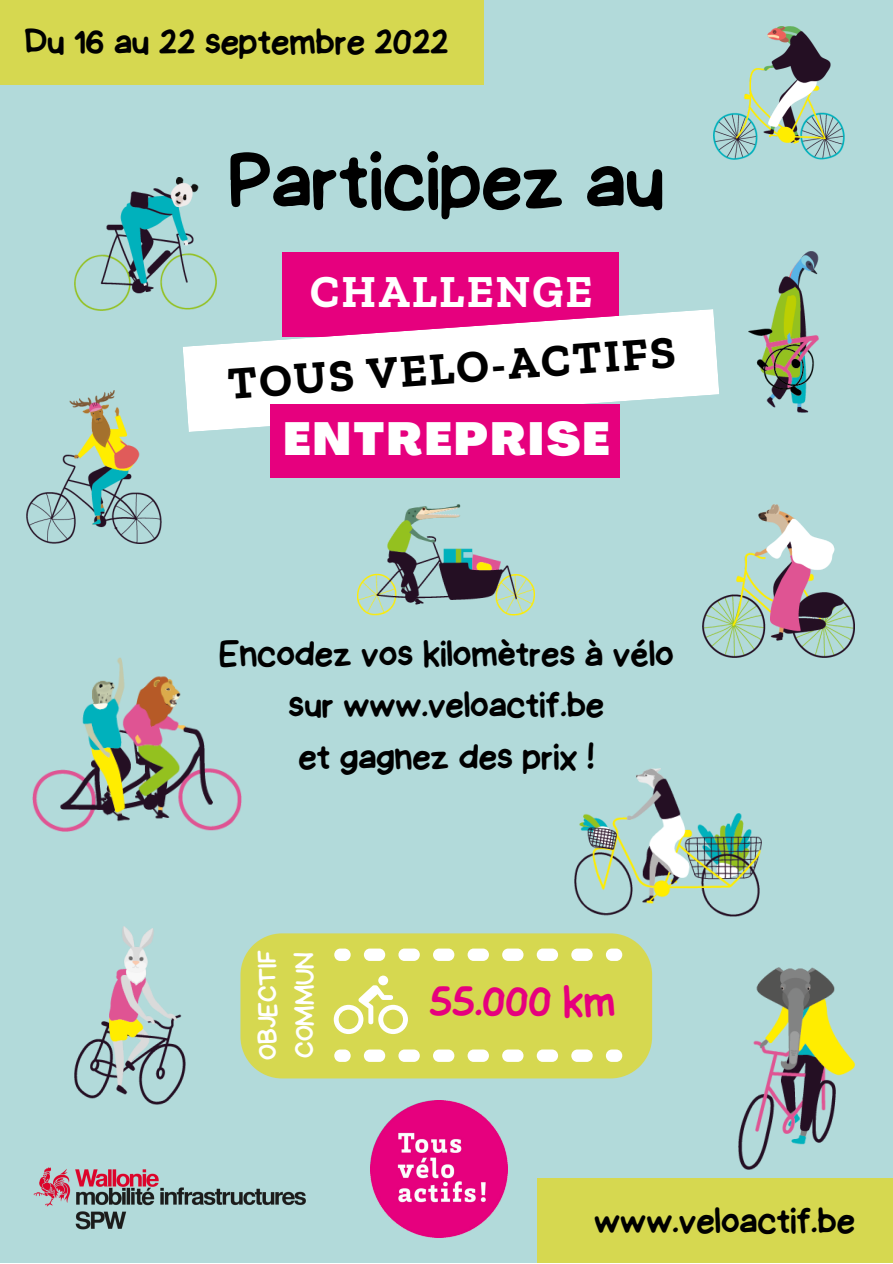
<style>
.page{position:relative;width:893px;height:1264px;background:#fff}
.page>*{position:absolute;margin:0;border:0;box-sizing:border-box;transform-origin:0 0}
.t1{font:83.85px "Handyman";color:#000}
.t2{font:700 45.6px "Zilla Slab";color:#000}
.t3{font:900 45.6px "Agrandir";letter-spacing:.045em;color:#fff}
.t4{font:700 45.6px "Zilla Slab";letter-spacing:.045em;color:#fff}
.t5{font:45px "Handyman";color:#e6007e}
.t6{font:37.5px/51.8px "Handyman";color:#000;text-align:center}
.t7{font:27px/37px "Handyman";color:#fff}
</style>
<div class="page">
<div style="left:0;top:0;width:892px;height:1262px;background:#b2dada"></div>
<img style="left:370px;top:1100px;width:137px;height:137px">
<div style="left:282px;top:252px;width:336px;height:84px;background:#e6007e"></div>
<svg style="left:183px;top:309px;width:536px;height:123px;fill:#fff"></svg>
<div style="left:269px;top:404px;width:350px;height:73px;background:#e6007e"></div>
<img style="left:33px;top:1167px;width:273px;height:63px">
<div style="left:0;top:0;width:483px;height:84px;background:#d6d850"></div>
<div style="left:537px;top:1178px;width:355px;height:84px;background:#d6d850"></div>
<img style="left:33px;top:657px;width:208px;height:174px">
<img style="left:713px;top:26px;width:131px;height:133px">
<img style="left:748px;top:252px;width:70px;height:160px">
<img style="left:27px;top:390px;width:135px;height:153px">
<img style="left:74px;top:178px;width:143px;height:132px">
<img style="left:358px;top:504px;width:176px;height:111px">
<img style="left:738px;top:967px;width:116px;height:202px">
<img style="left:574px;top:768px;width:187px;height:148px">
<div style="left:240px;top:933px;width:412px;height:145px;background:#d6d850"></div>
<div style="left:606px;top:948px;width:16px;height:12px;background:#fff;border-radius:6px"></div>
<svg style="left:364px;top:948px;width:228px;height:12px;background:#ecedb1"></svg>
<div style="left:334px;top:948px;width:16px;height:12px;background:#fff;border-radius:6px"></div>
<div style="left:606px;top:1049px;width:16px;height:12px;background:#fff;border-radius:6px"></div>
<svg style="left:364px;top:1049px;width:228px;height:12px;background:#ecedb2"></svg>
<div style="left:334px;top:1049px;width:16px;height:12px;background:#fff;border-radius:6px"></div>
<svg style="left:334px;top:975px;width:74px;height:59px;background:#e1e281"></svg>
<img style="left:74px;top:926px;width:111px;height:178px">
<img style="left:703px;top:504px;width:151px;height:153px">
<p class="t6" style="left:24px;top:16px;width:425px">Du 16 au 22 septembre 2022</p>
<h1 class="t1" style="left:229px;top:139px;width:436px">Participez au</h1>
<p class="t4" style="left:310px;top:264px;width:284px">CHALLENGE</p>
<p class="t2" style="left:226px;top:355px;width:450px;rotate:-4deg">TOUS VELO-ACTIFS</p>
<p class="t3" style="left:283px;top:421px;width:328px">ENTREPRISE</p>
<p class="t6" style="left:219px;top:627px;width:456px">Encodez vos kilomètres à vélo sur www.veloactif.be<br>et gagnez des prix !</p>
<p class="t7" style="left:249px;top:1059px;width:111px;rotate:-90deg">OBJECTIF<br>COMMUN</p>
<p class="t5" style="left:429px;top:978px;width:188px">55.000 km</p>
<p class="t6" style="left:594px;top:1194px;width:262px">www.veloactif.be</p>
</div>
